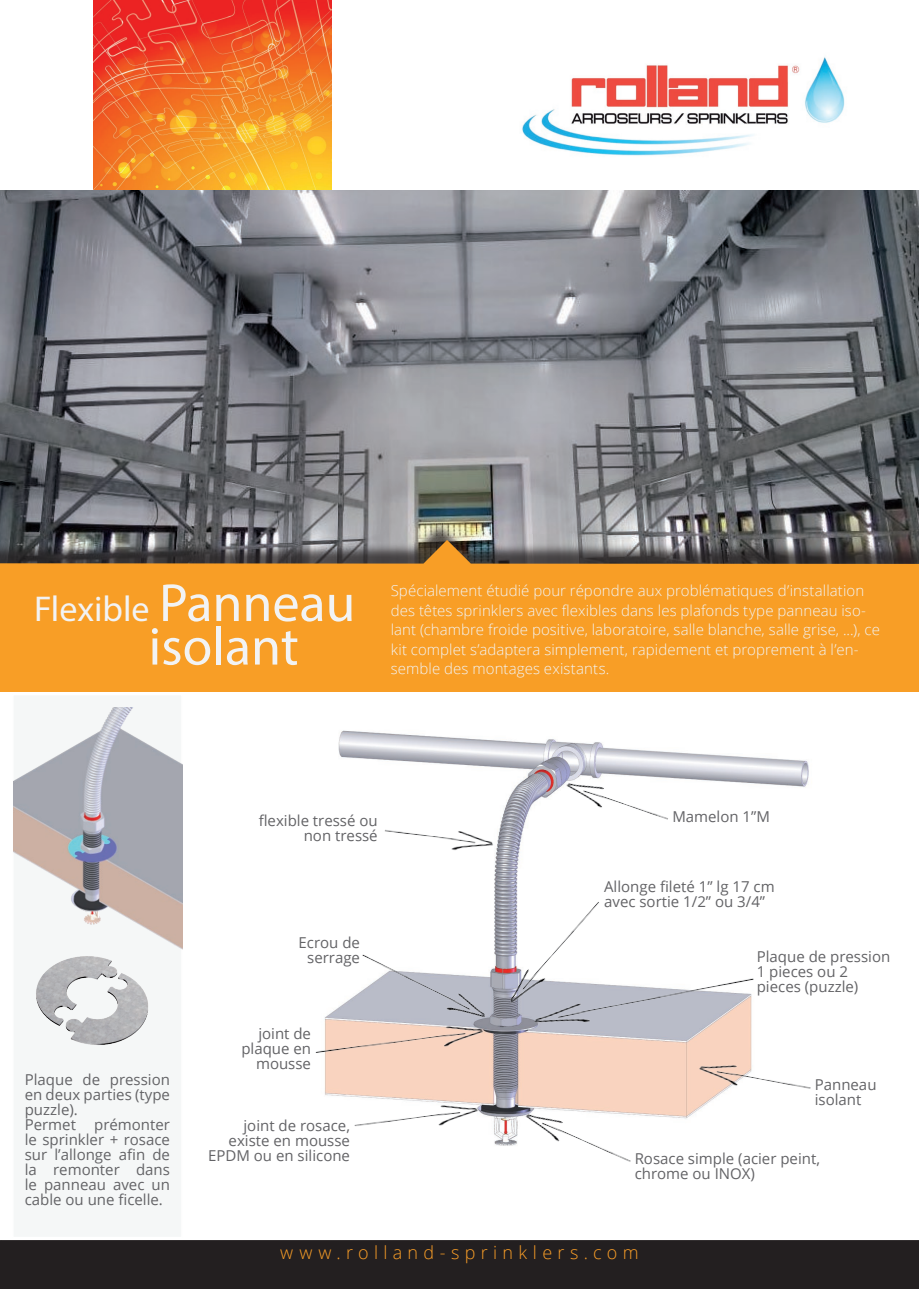
<style>
.page{position:relative;width:919px;height:1289px;background:#fff}
.page>*{position:absolute;margin:0;border:0;box-sizing:border-box;transform-origin:0 0}
.t1{font:54px "Myriad Pro";color:#f2f3f4}
.t2{font:36px "Myriad Pro";color:#f2f3f4}
.t3{font:300 18px "Open Sans";letter-spacing:.295em;color:#f89d27}
.t4{font:15px/15px "Open Sans";color:#636366}
.t5{font:300 15px/19.5px "Open Sans";letter-spacing:.005em;color:#f2f3f4}
.s1{font-size:54px}
</style>
<div class="page">
<img style="left:94px;top:0;width:238px;height:190px">
<img style="left:0;top:190px;width:918px;height:330px">
<img style="left:522px;top:57px;width:323px;height:99px">
<div style="left:1px;top:1240px;width:917px;height:48px;background:#231f20"></div>
<div style="left:0;top:1239px;width:918px;height:49px;border:2px solid #231f20"></div>
<div style="left:0;top:520px;width:918px;height:186px;background:#231f20;opacity:.75"></div>
<svg style="left:0;top:540px;width:918px;height:152px;background:#df932d"></svg>
<img style="left:324px;top:730px;width:485px;height:416px">
<img style="left:486px;top:885px;width:128px;height:70px">
<img style="left:553px;top:757px;width:123px;height:82px">
<img style="left:532px;top:955px;width:225px;height:86px">
<img style="left:688px;top:1041px;width:123px;height:68px">
<img style="left:511px;top:1088px;width:129px;height:74px">
<img style="left:353px;top:933px;width:179px;height:119px">
<img style="left:315px;top:998px;width:213px;height:76px">
<img style="left:351px;top:1083px;width:135px;height:63px">
<img style="left:382px;top:806px;width:120px;height:58px">
<div style="left:0;top:692px;width:918px;height:22px;background:#fff"></div>
<div style="left:12px;top:693px;width:171px;height:545px;background:#f5f7f7"></div>
<img style="left:14px;top:707px;width:169px;height:245px">
<img style="left:36px;top:956px;width:112px;height:89px">
<h2 class="t2" style="left:34px;top:586px;width:323px">Flexible <span class="s1">Panneau</span></h2>
<h1 class="t1" style="left:148px;top:613px;width:152px">isolant</h1>
<p class="t5" style="left:391px;top:580px;width:490px">Spécialement étudié pour répondre aux problématiques d’installation des têtes sprinklers avec flexibles dans les plafonds type panneau iso&shy;lant (chambre froide positive, laboratoire, salle blanche, salle grise, ...), ce kit complet s’adaptera simplement, rapidement et proprement à l’en&shy;semble des montages existants.</p>
<p class="t4" style="left:25px;top:1071px;width:147px">Plaque de pression en deux parties (type puzzle).<br>Permet prémonter le sprinkler + rosace sur l’allonge afin de la remonter dans le panneau avec un cable ou une ficelle.</p>
<p class="t4" style="left:259px;top:812px;width:120px;text-align:right">flexible tressé ou non tressé</p>
<p class="t4" style="left:298px;top:935px;width:63px;text-align:center">Ecrou de serrage</p>
<p class="t4" style="left:241px;top:1025px;width:71px;text-align:right">joint de plaque en mousse</p>
<p class="t4" style="left:208px;top:1117px;width:143px;text-align:right">joint de rosace, existe en mousse<br>EPDM ou en silicone</p>
<p class="t4" style="left:672px;top:809px;width:99px">Mamelon 1”M</p>
<p class="t4" style="left:604px;top:879px;width:172px">Allonge fileté 1” lg 17 cm avec sortie 1/2” ou 3/4”</p>
<p class="t4" style="left:756px;top:948px;width:135px">Plaque de pression<br>1 pieces ou 2 pieces (puzzle)</p>
<p class="t4" style="left:814px;top:1076px;width:63px">Panneau isolant</p>
<p class="t4" style="left:634px;top:1150px;width:187px">Rosace simple (acier peint, chrome ou INOX)</p>
<p class="t3" style="left:280px;top:1239px;width:360px">www.rolland-sprinklers.com</p>
</div>
